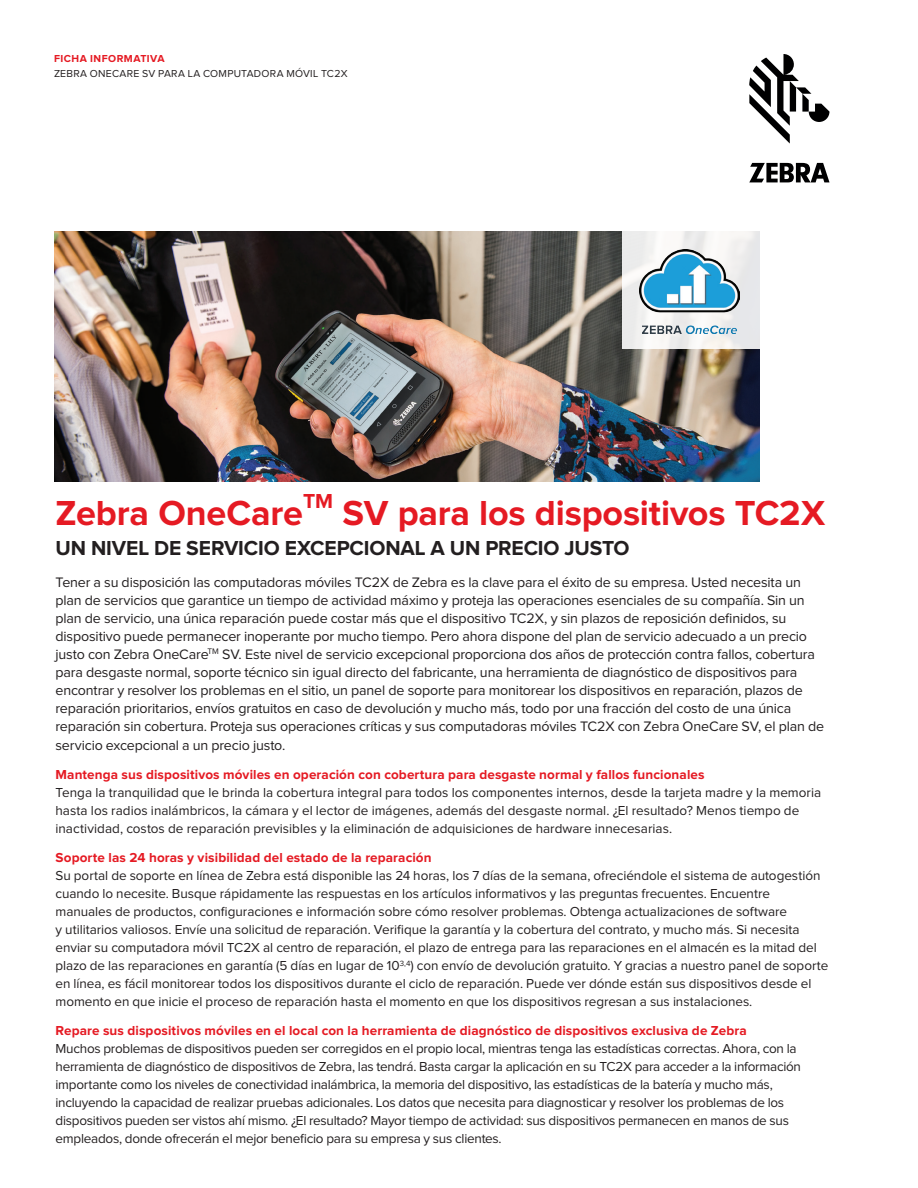
<style>
.page{position:relative;width:918px;height:1188px;background:#fff}
.page>*{position:absolute;margin:0;border:0;box-sizing:border-box;transform-origin:0 0}
.Cover_Headline{font:700 36px "Proxima Nova";letter-spacing:-.005em;color:#e51a23}
.Cover_Subhead{font:700 21px "Proxima Nova";letter-spacing:-.01em;color:#231f20}
.Cover_Headline-2{font:700 21px "Proxima Nova";color:#e51a23}
.Body_Copy{font:14.25px/18px "Proxima Nova";letter-spacing:-.01em;color:#231f20}
.Body_Copy-2{font:13.5px/18px "Proxima Nova";letter-spacing:-.005em;color:#231f20}
.Headline_3{font:700 13.5px "Proxima Nova";letter-spacing:.01em;color:#e51a23}
.Zebra_Product_Descri{font:10.5px "Proxima Nova";letter-spacing:.025em;color:#231f20}
.Collateral_Type{font:700 10.5px "Proxima Nova";letter-spacing:.045em;color:#e51a23}
</style>
<div class="page">
<svg style="left:749px;top:54px;width:80px;height:90px"></svg>
<svg style="left:749px;top:163px;width:81px;height:19px"></svg>
<img style="left:54px;top:232px;width:705px;height:250px">
<div style="left:622px;top:230px;width:139px;height:119px;background:linear-gradient(to right,#f5f4f2,#efeeee)"></div>
<img style="left:639px;top:250px;width:100px;height:83px">
<p class="Collateral_Type" style="left:54px;top:54px;width:112px">FICHA INFORMATIVA</p>
<p class="Zebra_Product_Descri" style="left:54px;top:68px;width:295px">ZEBRA ONECARE SV PARA LA COMPUTADORA MÓVIL TC2X</p>
<p class="Cover_Headline" style="left:56px;top:496px;width:249px">Zebra OneCare</p>
<p class="Cover_Headline-2" style="left:303px;top:492px;width:31px">TM</p>
<p class="Cover_Headline" style="left:342px;top:496px;width:484px">SV para los dispositivos TC2X</p>
<p class="Cover_Subhead" style="left:56px;top:539px;width:576px">UN NIVEL DE SERVICIO EXCEPCIONAL A UN PRECIO JUSTO</p>
<p class="Body_Copy" style="left:56px;top:574px;width:770px">Tener a su disposición las computadoras móviles TC2X de Zebra es la clave para el éxito de su empresa. Usted necesita un plan de servicios que garantice un tiempo de actividad máximo y proteja las operaciones esenciales de su compañía. Sin un plan de servicio, una única reparación puede costar más que el dispositivo TC2X, y sin plazos de reposición definidos, su dispositivo puede permanecer inoperante por mucho tiempo. Pero ahora dispone del plan de servicio adecuado a un precio justo con Zebra OneCare<sup>TM</sup> SV. Este nivel de servicio excepcional proporciona dos años de protección contra fallos, cobertura para desgaste normal, soporte técnico sin igual directo del fabricante, una herramienta de diagnóstico de dispositivos para encontrar y resolver los problemas en el sitio, un panel de soporte para monitorear los dispositivos en reparación, plazos de reparación prioritarios, envíos gratuitos en caso de devolución y mucho más, todo por una fracción del costo de una única reparación sin cobertura. Proteja sus operaciones críticas y sus computadoras móviles TC2X con Zebra OneCare SV, el plan de</p>
<p class="Body_Copy" style="left:56px;top:737px;width:231px">servicio excepcional a un precio justo.</p>
<p class="Headline_3" style="left:56px;top:769px;width:651px">Mantenga sus dispositivos móviles en operación con cobertura para desgaste normal y fallos funcionales</p>
<p class="Body_Copy-2" style="left:56px;top:784px;width:767px">Tenga la tranquilidad que le brinda la cobertura integral para todos los componentes internos, desde la tarjeta madre y la memoria hasta los radios inalámbricos, la cámara y el lector de imágenes, además del desgaste normal. ¿El resultado? Menos tiempo de inactividad, costos de reparación previsibles y la eliminación de adquisiciones de hardware innecesarias.</p>
<p class="Headline_3" style="left:56px;top:851px;width:378px">Soporte las 24 horas y visibilidad del estado de la reparación</p>
<p class="Body_Copy-2" style="left:56px;top:867px;width:774px">Su portal de soporte en línea de Zebra está disponible las 24 horas, los 7 días de la semana, ofreciéndole el sistema de autogestión cuando lo necesite. Busque rápidamente las respuestas en los artículos informativos y las preguntas frecuentes. Encuentre manuales de productos, configuraciones e información sobre cómo resolver problemas. Obtenga actualizaciones de software<br>y utilitarios valiosos. Envíe una solicitud de reparación. Verifique la garantía y la cobertura del contrato, y mucho más. Si necesita enviar su computadora móvil TC2X al centro de reparación, el plazo de entrega para las reparaciones en el almacén es la mitad del plazo de las reparaciones en garantía (5 días en lugar de 10<sup>3,4</sup>) con envío de devolución gratuito. Y gracias a nuestro panel de soporte en línea, es fácil monitorear todos los dispositivos durante el ciclo de reparación. Puede ver dónde están sus dispositivos desde el momento en que inicie el proceso de reparación hasta el momento en que los dispositivos regresan a sus instalaciones.</p>
<p class="Headline_3" style="left:56px;top:1024px;width:693px">Repare sus dispositivos móviles en el local con la herramienta de diagnóstico de dispositivos exclusiva de Zebra</p>
<p class="Body_Copy-2" style="left:56px;top:1040px;width:747px">Muchos problemas de dispositivos pueden ser corregidos en el propio local, mientras tenga las estadísticas correctas. Ahora, con la herramienta de diagnóstico de dispositivos de Zebra, las tendrá. Basta cargar la aplicación en su TC2X para acceder a la información importante como los niveles de conectividad inalámbrica, la memoria del dispositivo, las estadísticas de la batería y mucho más, incluyendo la capacidad de realizar pruebas adicionales. Los datos que necesita para diagnosticar y resolver los problemas de los dispositivos pueden ser vistos ahí mismo. ¿El resultado? Mayor tiempo de actividad: sus dispositivos permanecen en manos de sus empleados, donde ofrecerán el mejor beneficio para su empresa y sus clientes.</p>
</div>
